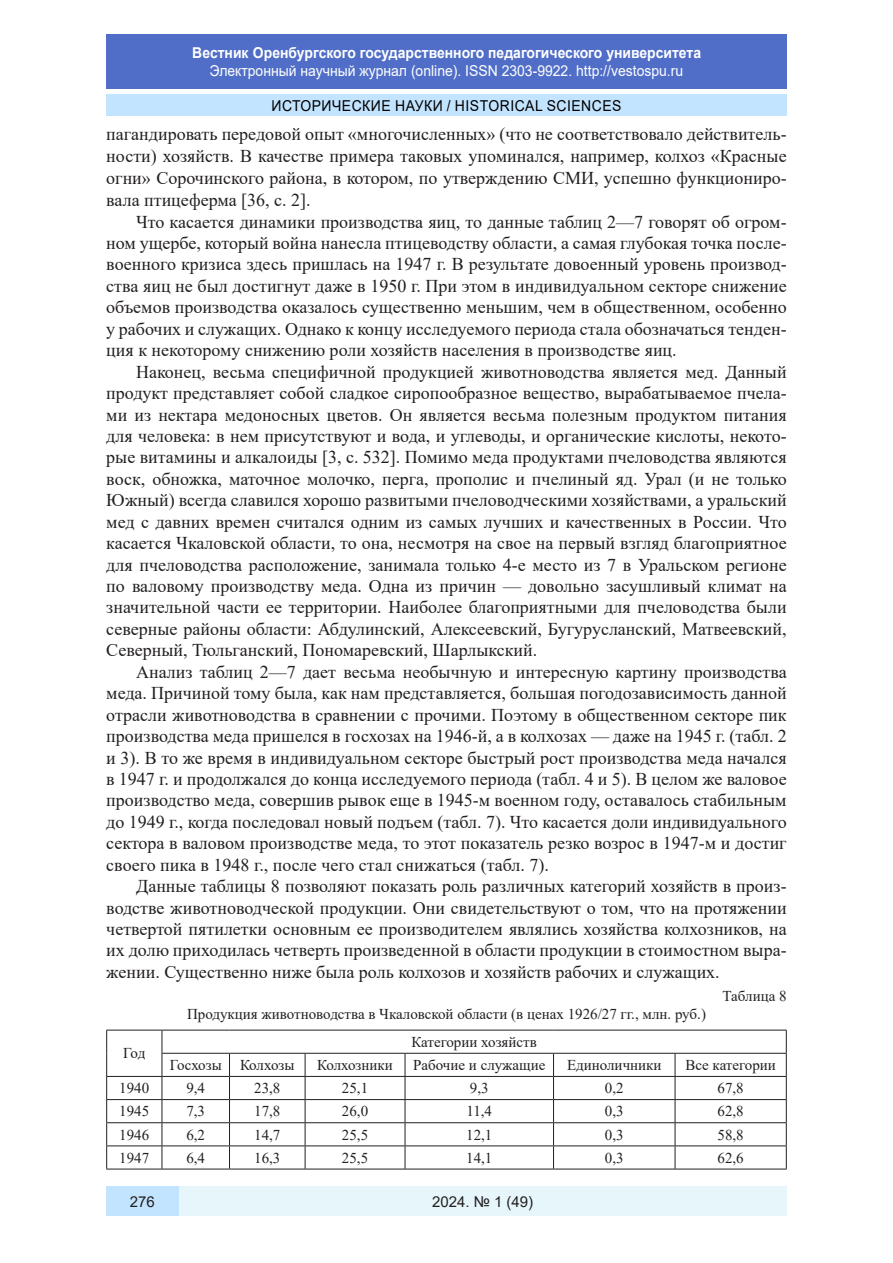
<style>
.page{position:relative;width:893px;height:1263px;background:#fff}
.page>*{position:absolute;margin:0;border:0;box-sizing:border-box;transform-origin:0 0}
.Стиль2{font:18px/21.5px "Times New Roman";color:#231f20;text-align:justify}
.таблица{font:15px "Times New Roman";color:#231f20}
.t1{font:15px "Arial";color:#fff;scale:.93 1}
.t2{font:700 15px "Arial";color:#fff;scale:.93 1}
.t3{font:15px "Arial";letter-spacing:.035em;color:#000;scale:.93 1}
.t4{font:15px "Arial";color:#231f20}
</style>
<div class="page">
<div style="left:106px;top:34px;width:681px;height:55px;background:#506ec8"></div>
<div style="left:106px;top:95px;width:681px;height:21px;background:#c3e4ff"></div>
<div style="left:179px;top:1186px;width:608px;height:30px;background:#e6f6fb"></div>
<div style="left:106px;top:1186px;width:73px;height:30px;background:#c3e4ff"></div>
<hr style="left:162px;top:1053px;width:67px;height:1px;background:#231f20">
<hr style="left:230px;top:1053px;width:75px;height:1px;background:#231f20">
<hr style="left:305px;top:1053px;width:100px;height:1px;background:#231f20">
<hr style="left:405px;top:1053px;width:149px;height:1px;background:#231f20">
<hr style="left:554px;top:1053px;width:121px;height:1px;background:#231f20">
<hr style="left:675px;top:1053px;width:112px;height:1px;background:#231f20">
<hr style="left:106px;top:1076px;width:56px;height:1px;background:#231f20">
<hr style="left:162px;top:1076px;width:67px;height:1px;background:#231f20">
<hr style="left:230px;top:1076px;width:75px;height:1px;background:#231f20">
<hr style="left:305px;top:1076px;width:100px;height:1px;background:#231f20">
<hr style="left:405px;top:1076px;width:149px;height:1px;background:#231f20">
<hr style="left:554px;top:1076px;width:121px;height:1px;background:#231f20">
<hr style="left:675px;top:1076px;width:112px;height:1px;background:#231f20">
<hr style="left:106px;top:1099px;width:56px;height:1px;background:#231f20">
<hr style="left:162px;top:1099px;width:67px;height:1px;background:#231f20">
<hr style="left:230px;top:1099px;width:75px;height:1px;background:#231f20">
<hr style="left:305px;top:1099px;width:100px;height:1px;background:#231f20">
<hr style="left:405px;top:1099px;width:149px;height:1px;background:#231f20">
<hr style="left:554px;top:1099px;width:121px;height:1px;background:#231f20">
<hr style="left:675px;top:1099px;width:112px;height:1px;background:#231f20">
<hr style="left:106px;top:1122px;width:56px;height:1px;background:#231f20">
<hr style="left:162px;top:1122px;width:67px;height:1px;background:#231f20">
<hr style="left:230px;top:1122px;width:75px;height:1px;background:#231f20">
<hr style="left:305px;top:1122px;width:100px;height:1px;background:#231f20">
<hr style="left:405px;top:1122px;width:149px;height:1px;background:#231f20">
<hr style="left:554px;top:1122px;width:121px;height:1px;background:#231f20">
<hr style="left:675px;top:1122px;width:112px;height:1px;background:#231f20">
<hr style="left:106px;top:1145px;width:56px;height:1px;background:#231f20">
<hr style="left:162px;top:1145px;width:67px;height:1px;background:#231f20">
<hr style="left:230px;top:1145px;width:75px;height:1px;background:#231f20">
<hr style="left:305px;top:1145px;width:100px;height:1px;background:#231f20">
<hr style="left:405px;top:1145px;width:149px;height:1px;background:#231f20">
<hr style="left:554px;top:1145px;width:121px;height:1px;background:#231f20">
<hr style="left:675px;top:1145px;width:112px;height:1px;background:#231f20">
<hr style="left:106px;top:1169px;width:56px;height:1px;background:#231f20">
<hr style="left:162px;top:1169px;width:67px;height:1px;background:#231f20">
<hr style="left:230px;top:1169px;width:75px;height:1px;background:#231f20">
<hr style="left:305px;top:1169px;width:100px;height:1px;background:#231f20">
<hr style="left:405px;top:1169px;width:149px;height:1px;background:#231f20">
<hr style="left:554px;top:1169px;width:121px;height:1px;background:#231f20">
<hr style="left:675px;top:1169px;width:112px;height:1px;background:#231f20">
<svg style="left:162px;top:1031px;width:1px;height:138px"></svg>
<svg style="left:229px;top:1054px;width:1px;height:115px"></svg>
<svg style="left:305px;top:1054px;width:1px;height:115px"></svg>
<svg style="left:405px;top:1054px;width:1px;height:115px"></svg>
<svg style="left:553px;top:1054px;width:1px;height:115px"></svg>
<svg style="left:675px;top:1054px;width:1px;height:115px"></svg>
<hr style="left:106px;top:1030px;width:56px;height:1px;background:#231f20">
<hr style="left:162px;top:1030px;width:67px;height:1px;background:#231f20">
<hr style="left:230px;top:1030px;width:75px;height:1px;background:#231f20">
<hr style="left:305px;top:1030px;width:100px;height:1px;background:#231f20">
<hr style="left:405px;top:1030px;width:149px;height:1px;background:#231f20">
<hr style="left:554px;top:1030px;width:121px;height:1px;background:#231f20">
<hr style="left:675px;top:1030px;width:112px;height:1px;background:#231f20">
<svg style="left:106px;top:1030px;width:1px;height:139px"></svg>
<svg style="left:786px;top:1030px;width:1px;height:139px"></svg>
<p class="t2" style="left:192px;top:42px;width:549px">Вестник Оренбургского государственного педагогического университета</p>
<p class="t1" style="left:210px;top:60px;width:511px">Электронный научный журнал (online). ISSN 2303-9922. http://vestospu.ru</p>
<p class="t3" style="left:271px;top:95px;width:378px">ИСТОРИЧЕСКИЕ НАУКИ / HISTORICAL SCIENCES</p>
<p class="Стиль2" style="left:106px;top:122px;width:682px;line-height:22px">пагандировать передовой опыт «многочисленных» (что не соответствовало действитель&shy;ности) хозяйств. В качестве примера таковых упоминался, например, колхоз «Красные огни» Сорочинского района, в котором, по утверждению СМИ, успешно функциониро&shy;вала птицеферма [36, с. 2].</p>
<p class="Стиль2" style="left:106px;top:210px;width:682px;text-indent:30px">Что касается динамики производства яиц, то данные таблиц 2—7 говорят об огром&shy;ном ущербе, который война нанесла птицеводству области, а самая глубокая точка после&shy;военного кризиса здесь пришлась на 1947 г. В результате довоенный уровень производ&shy;ства яиц не был достигнут даже в 1950 г. При этом в индивидуальном секторе снижение объемов производства оказалось существенно меньшим, чем в общественном, особенно у рабочих и служащих. Однако к концу исследуемого периода стала обозначаться тенден&shy;ция к некоторому снижению роли хозяйств населения в производстве яиц.</p>
<p class="Стиль2" style="left:106px;top:360px;width:682px;text-indent:30px">Наконец, весьма специфичной продукцией животноводства является мед. Данный продукт представляет собой сладкое сиропообразное вещество, вырабатываемое пчела&shy;ми из нектара медоносных цветов. Он является весьма полезным продуктом питания для человека: в нем присутствуют и вода, и углеводы, и органические кислоты, некото&shy;рые витамины и алкалоиды [3, с. 532]. Помимо меда продуктами пчеловодства являются воск, обножка, маточное молочко, перга, прополис и пчелиный яд. Урал (и не только Южный) всегда славился хорошо развитыми пчеловодческими хозяйствами, а уральский мед с давних времен считался одним из самых лучших и качественных в России. Что касается Чкаловской области, то она, несмотря на свое на первый взгляд благоприятное для пчеловодства расположение, занимала только 4-е место из 7 в Уральском регионе по валовому производству меда. Одна из причин — довольно засушливый климат на значительной части ее территории. Наиболее благоприятными для пчеловодства были северные районы области: Абдулинский, Алексеевский, Бугурусланский, Матвеевский, Северный, Тюльганский, Пономаревский, Шарлыкский.</p>
<p class="Стиль2" style="left:106px;top:660px;width:682px;text-indent:30px">Анализ таблиц 2—7 дает весьма необычную и интересную картину производства меда. Причиной тому была, как нам представляется, большая погодозависимость данной отрасли животноводства в сравнении с прочими. Поэтому в общественном секторе пик производства меда пришелся в госхозах на 1946-й, а в колхозах — даже на 1945 г. (табл. 2 и 3). В то же время в индивидуальном секторе быстрый рост производства меда начался в 1947 г. и продолжался до конца исследуемого периода (табл. 4 и 5). В целом же валовое производство меда, совершив рывок еще в 1945-м военном году, оставалось стабильным до 1949 г., когда последовал новый подъем (табл. 7). Что касается доли индивидуального сектора в валовом производстве меда, то этот показатель резко возрос в 1947-м и достиг своего пика в 1948 г., после чего стал снижаться (табл. 7).</p>
<p class="Стиль2" style="left:106px;top:875px;width:682px;text-indent:30px">Данные таблицы 8 позволяют показать роль различных категорий хозяйств в произ&shy;водстве животноводческой продукции. Они свидетельствуют о том, что на протяжении четвертой пятилетки основным ее производителем являлись хозяйства колхозников, на их долю приходилась четверть произведенной в области продукции в стоимостном выра&shy;жении. Существенно ниже была роль колхозов и хозяйств рабочих и служащих.</p>
<p class="таблица" style="left:722px;top:985px;width:66px">Таблица 8</p>
<p class="таблица" style="left:187px;top:1003px;width:520px">Продукция животноводства в Чкаловской области (в ценах 1926/27 гг., млн. руб.)</p>
<p class="таблица" style="left:123px;top:1043px;width:24px">Год</p>
<p class="таблица" style="left:411px;top:1031px;width:127px">Категории хозяйств</p>
<p class="таблица" style="left:170px;top:1054px;width:54px">Госхозы</p>
<p class="таблица" style="left:240px;top:1054px;width:56px">Колхозы</p>
<p class="таблица" style="left:317px;top:1054px;width:77px">Колхозники</p>
<p class="таблица" style="left:413px;top:1054px;width:134px">Рабочие и служащие</p>
<p class="таблица" style="left:567px;top:1054px;width:96px">Единоличники</p>
<p class="таблица" style="left:685px;top:1054px;width:92px">Все категории</p>
<p class="таблица" style="left:119px;top:1077px;width:31px">1940</p>
<p class="таблица" style="left:186px;top:1077px;width:20px">9,4</p>
<p class="таблица" style="left:254px;top:1077px;width:28px">23,8</p>
<p class="таблица" style="left:342px;top:1077px;width:28px">25,1</p>
<p class="таблица" style="left:470px;top:1077px;width:20px">9,3</p>
<p class="таблица" style="left:605px;top:1077px;width:20px">0,2</p>
<p class="таблица" style="left:717px;top:1077px;width:28px">67,8</p>
<p class="таблица" style="left:119px;top:1101px;width:31px">1945</p>
<p class="таблица" style="left:186px;top:1101px;width:20px">7,3</p>
<p class="таблица" style="left:254px;top:1101px;width:28px">17,8</p>
<p class="таблица" style="left:342px;top:1101px;width:28px">26,0</p>
<p class="таблица" style="left:466px;top:1101px;width:27px">11,4</p>
<p class="таблица" style="left:605px;top:1101px;width:20px">0,3</p>
<p class="таблица" style="left:717px;top:1101px;width:28px">62,8</p>
<p class="таблица" style="left:119px;top:1124px;width:31px">1946</p>
<p class="таблица" style="left:186px;top:1124px;width:20px">6,2</p>
<p class="таблица" style="left:254px;top:1124px;width:28px">14,7</p>
<p class="таблица" style="left:342px;top:1124px;width:28px">25,5</p>
<p class="таблица" style="left:466px;top:1124px;width:28px">12,1</p>
<p class="таблица" style="left:605px;top:1124px;width:20px">0,3</p>
<p class="таблица" style="left:717px;top:1124px;width:28px">58,8</p>
<p class="таблица" style="left:119px;top:1147px;width:31px">1947</p>
<p class="таблица" style="left:186px;top:1147px;width:20px">6,4</p>
<p class="таблица" style="left:254px;top:1147px;width:28px">16,3</p>
<p class="таблица" style="left:342px;top:1147px;width:28px">25,5</p>
<p class="таблица" style="left:466px;top:1147px;width:28px">14,1</p>
<p class="таблица" style="left:605px;top:1147px;width:20px">0,3</p>
<p class="таблица" style="left:717px;top:1147px;width:28px">62,6</p>
<p class="t4" style="left:130px;top:1191px;width:27px">276</p>
<p class="t4" style="left:432px;top:1192px;width:103px">2024. № 1 (49)</p>
</div>
